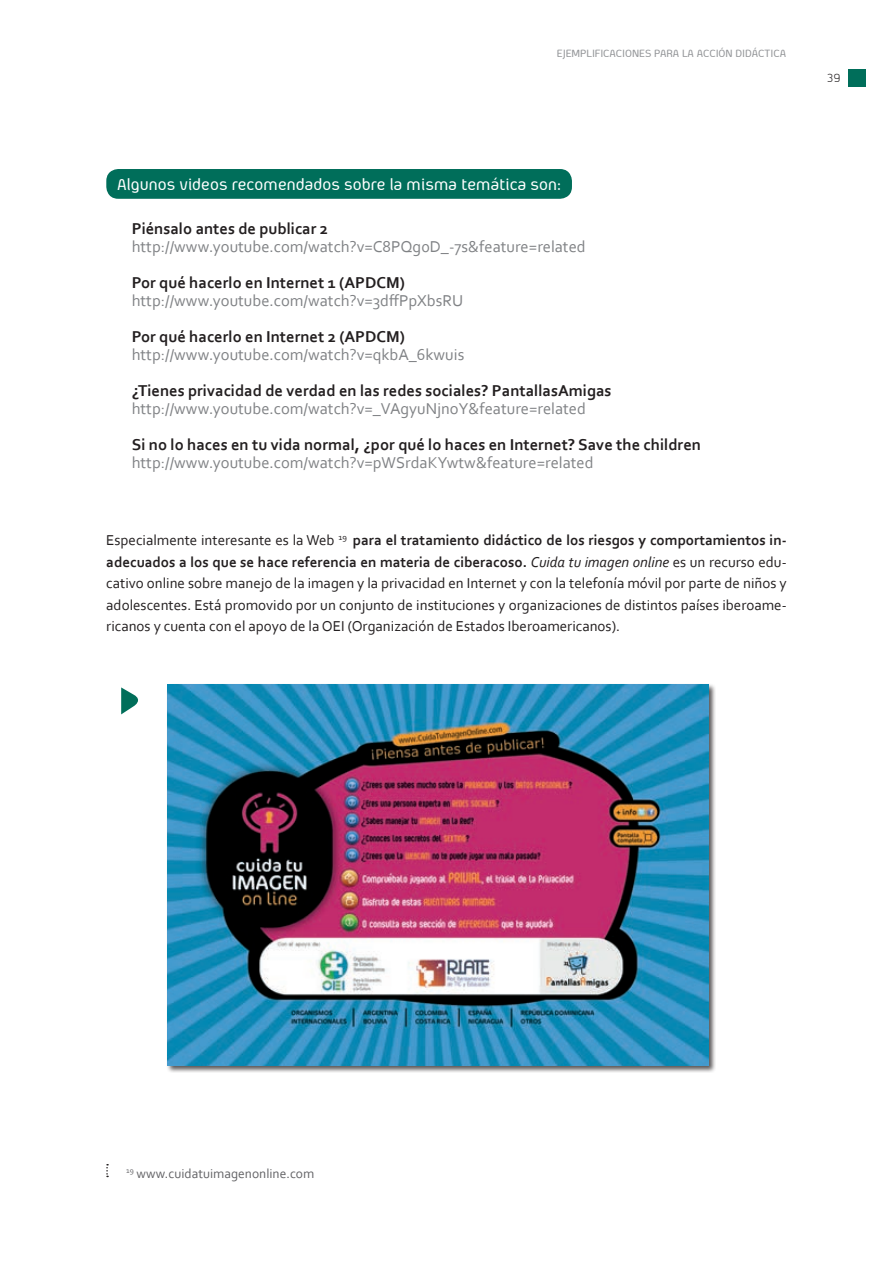
<style>
.page{position:relative;width:893px;height:1263px;background:#fff}
.page>*{position:absolute;margin:0;border:0;box-sizing:border-box;transform-origin:0 0}
.t1{font:500 18px "Aeroportal";color:#fff}
.Normal__Web{font:16.5px "Corbel";color:#808285}
.Normal__Web-2{font:700 16.5px "Corbel";color:#231f20}
.Normal__Web-3{font:15px/21.5px "Corbel";color:#231f20;text-align:justify}
.t2{font:13.5px "Corbel";color:#636366}
.t3{font:13.5px "Aeroportal";color:#231f20}
.t4{font:500 12px "Aeroportal";color:#939598}
.s1{font-weight:700}
.s2{font-style:italic}
</style>
<div class="page">
<div style="left:849px;top:69px;width:17px;height:17px;background:#006e5a"></div>
<div style="left:106px;top:169px;width:466px;height:30px;background:#006e5a;border-radius:12px"></div>
<div style="left:166px;top:683px;width:550px;height:390px;background:#231f20;opacity:.75"></div>
<img style="left:167px;top:685px;width:541px;height:380px">
<svg style="left:106px;top:1164px;width:2px;height:13px"></svg>
<svg style="left:121px;top:687px;width:17px;height:27px"></svg>
<p class="t4" style="left:557px;top:47px;width:231px">EJEMPLIFICACIONES PARA LA ACCIÓN DIDÁCTICA</p>
<p class="t1" style="left:117px;top:176px;width:445px">Algunos videos recomendados sobre la misma temática son:</p>
<p class="Normal__Web-2" style="left:132px;top:219px;width:198px">Piénsalo antes de publicar 2</p>
<p class="Normal__Web" style="left:132px;top:237px;width:455px">http://www.youtube.com/watch?v=C8PQg0D_-7s&amp;feature=related</p>
<p class="Normal__Web-2" style="left:132px;top:273px;width:274px">Por qué hacerlo en Internet 1 (APDCM)</p>
<p class="Normal__Web" style="left:132px;top:291px;width:333px">http://www.youtube.com/watch?v=3dffPpXbsRU</p>
<p class="Normal__Web-2" style="left:132px;top:327px;width:275px">Por qué hacerlo en Internet 2 (APDCM)</p>
<p class="Normal__Web" style="left:132px;top:345px;width:334px">http://www.youtube.com/watch?v=qkbA_6kwuis</p>
<p class="Normal__Web-2" style="left:132px;top:381px;width:481px">¿Tienes privacidad de verdad en las redes sociales? PantallasAmigas</p>
<p class="Normal__Web" style="left:132px;top:399px;width:456px">http://www.youtube.com/watch?v=_VAgyuNjnoY&amp;feature=related</p>
<p class="Normal__Web-2" style="left:132px;top:435px;width:571px">Si no lo haces en tu vida normal, ¿por qué lo haces en Internet? Save the children</p>
<p class="Normal__Web" style="left:132px;top:453px;width:463px">http://www.youtube.com/watch?v=pWSrdaKYwtw&amp;feature=related</p>
<p class="Normal__Web-3" style="left:106px;top:529px;width:682px">Especialmente interesante es la Web <sup>19</sup> <span class="s1">para el tratamiento didáctico de los riesgos y comportamientos in&shy;adecuados a los que se hace referencia en materia de ciberacoso.</span> <span class="s2">Cuida tu imagen online</span> es un recurso edu&shy;cativo online sobre manejo de la imagen y la privacidad en Internet y con la telefonía móvil por parte de niños y adolescentes. Está promovido por un conjunto de instituciones y organizaciones de distintos países iberoame&shy;ricanos y cuenta con el apoyo de la OEI (Organización de Estados Iberoamericanos).</p>
<p class="t3" style="left:827px;top:71px;width:15px">39</p>
<p class="t2" style="left:126px;top:1165px;width:190px"><sup>19</sup> www.cuidatuimagenonline.com</p>
</div>
